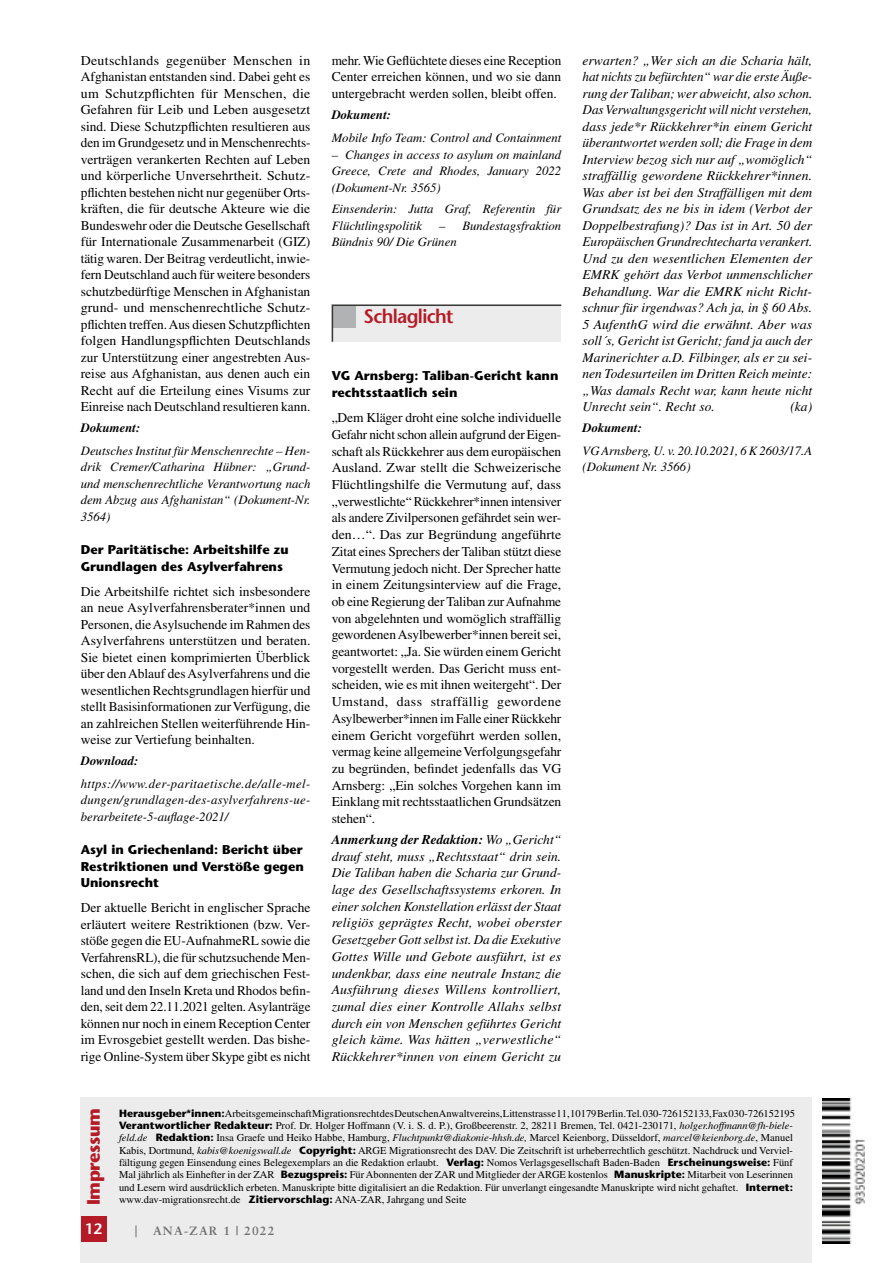
<style>
.page{position:relative;width:893px;height:1263px;background:#fff}
.page>*{position:absolute;margin:0;border:0;box-sizing:border-box;transform-origin:0 0}
.t1{font:600 19.5px "Stone Sans Std";letter-spacing:-.035em;color:#b51b26}
.t2{font:700 18px "Stone Sans Std";letter-spacing:-.02em;color:#b51b26}
.t3{font:600 15px "Stone Sans Std";color:#fff}
.t4{font:13.5px/16.5px "Times LT Std";letter-spacing:-.005em;color:#000;text-align:justify}
.t5{font:italic 13.5px/16.5px "Times LT Std";color:#000;text-align:justify}
.t6{font:italic 12.75px/16.5px "Times LT Std";color:#000}
.t7{font:700 12.75px/16.5px "Stone Sans Std";color:#000}
.t8{font:italic 700 12.75px "Times LT Std";color:#000}
.t9{font:700 12px "Sabon LT Std";letter-spacing:.1em;color:#6e6e6e}
.t10{font:10.5px/12.3px "Times LT Std";color:#000}
.s1{font-weight:700}
.s2{font-family:"Stone Sans Std";font-weight:700}
.s3{font-style:italic}
.s4{font-weight:400;font-size:15px}
</style>
<div class="page">
<div style="left:81px;top:1097px;width:731px;height:166px;background:#ececec"></div>
<div style="left:81px;top:1216px;width:25px;height:26px;background:#b51b26"></div>
<img style="left:822px;top:1098px;width:42px;height:145px">
<svg style="left:331px;top:304px;width:231px;height:38px"></svg>
<p class="t4" style="left:81px;top:52px;width:231px">Deutschlands gegenüber Menschen in Afghanistan entstanden sind. Dabei geht es um Schutzpflichten für Menschen, die Gefahren für Leib und Leben ausgesetzt sind. Diese Schutzpflichten resultieren aus den im Grundgesetz und in Menschenrechts&shy;verträgen verankerten Rechten auf Leben und körperliche Unversehrtheit. Schutz&shy;pflichten bestehen nicht nur gegenüber Orts&shy;kräften, die für deutsche Akteure wie die Bundeswehr oder die Deutsche Gesellschaft für Internationale Zusammenarbeit (GIZ) tätig waren. Der Beitrag verdeutlicht, inwie&shy;fern Deutschland auch für weitere besonders schutzbedürftige Menschen in Afghanistan grund- und menschenrechtliche Schutz&shy;pflichten treffen. Aus diesen Schutzpflichten folgen Handlungspflichten Deutschlands zur Unterstützung einer angestrebten Aus&shy;reise aus Afghanistan, aus denen auch ein Recht auf die Erteilung eines Visums zur Einreise nach Deutschland resultieren kann.</p>
<p class="t8" style="left:81px;top:420px;width:61px">Dokument:</p>
<p class="t6" style="left:81px;top:442px;width:231px;text-align:justify">Deutsches Institut für Menschenrechte – Hen&shy;drik Cremer/Catharina Hübner: „Grund&shy;und menschenrechtliche Verantwortung nach dem Abzug aus Afghanistan“ (Dokument-Nr.<br>3564)</p>
<p class="t7" style="left:81px;top:541px;width:209px">Der Paritätische: Arbeitshilfe zu<br>Grundlagen des Asylverfahrens</p>
<p class="t4" style="left:81px;top:583px;width:231px">Die Arbeitshilfe richtet sich insbesondere an neue Asylverfahrensberater*innen und Personen, die Asylsuchende im Rahmen des Asylverfahrens unterstützen und beraten.<br>Sie bietet einen komprimierten Überblick über den Ablauf des Asylverfahrens und die wesentlichen Rechtsgrundlagen hierfür und stellt Basisinformationen zur Verfügung, die an zahlreichen Stellen weiterführende Hin&shy;weise zur Vertiefung beinhalten.</p>
<p class="t8" style="left:81px;top:753px;width:59px">Download:</p>
<p class="t6" style="left:81px;top:775px;width:231px;text-align:justify">https://www.der-paritaetische.de/alle-mel&shy;dungen/grundlagen-des-asylverfahrens-ue&shy;berarbeitete-5-auflage-2021/</p>
<p class="t7" style="left:81px;top:842px;width:225px;text-align:justify">Asyl in Griechenland: Bericht über Restriktionen und Verstöße gegen Unionsrecht</p>
<p class="t4" style="left:81px;top:899px;width:231px">Der aktuelle Bericht in englischer Sprache erläutert weitere Restriktionen (bzw. Ver&shy;stöße gegen die EU-AufnahmeRL sowie die VerfahrensRL), die für schutzsuchende Men&shy;schen, die sich auf dem griechischen Fest&shy;land und den Inseln Kreta und Rhodos befin&shy;den, seit dem 22.11.2021 gelten. Asylanträge können nur noch in einem Reception Center im Evrosgebiet gestellt werden. Das bishe&shy;rige Online-System über Skype gibt es nicht</p>
<p class="t4" style="left:332px;top:52px;width:231px">mehr. Wie Geflüchtete dieses eine Reception Center erreichen können, und wo sie dann untergebracht werden sollen, bleibt offen.</p>
<p class="t8" style="left:332px;top:107px;width:61px">Dokument:</p>
<p class="t6" style="left:332px;top:129px;width:231px">Mobile Info Team: Control and Containment</p>
<p class="t6" style="left:332px;top:146px;width:231px;text-align:justify">– Changes in access to asylum on mainland Greece, Crete and Rhodes, January 2022 (Dokument-Nr. 3565)</p>
<p class="t6" style="left:332px;top:200px;width:231px">Einsenderin: Jutta Graf, Referentin für<br>Flüchtlingspolitik</p>
<p class="t6" style="left:332px;top:217px;width:231px;text-indent:107px">– Bundestagsfraktion<br>Bündnis 90/ Die Grünen</p>
<h1 class="t1" style="left:364px;top:305px;width:91px">Schlaglicht</h1>
<p class="t7" style="left:332px;top:368px;width:228px">VG Arnsberg: Taliban-Gericht kann rechtsstaatlich sein</p>
<p class="t4" style="left:332px;top:409px;width:231px">„Dem Kläger droht eine solche individuelle Gefahr nicht schon allein aufgrund der Eigen&shy;schaft als Rückkehrer aus dem europäischen Ausland. Zwar stellt die Schweizerische Flüchtlingshilfe die Vermutung auf, dass „verwestlichte“ Rückkehrer*innen intensiver als andere Zivilpersonen gefährdet sein wer&shy;den…“. Das zur Begründung angeführte Zitat eines Sprechers der Taliban stützt diese Vermutung jedoch nicht. Der Sprecher hatte in einem Zeitungsinterview auf die Frage, ob eine Regierung der Taliban zur Aufnahme von abgelehnten und womöglich straffällig gewordenen Asylbewerber*innen bereit sei, geantwortet: „Ja. Sie würden einem Gericht vorgestellt werden. Das Gericht muss ent&shy;scheiden, wie es mit ihnen weitergeht“. Der Umstand, dass straffällig gewordene Asylbewerber*innen im Falle einer Rückkehr einem Gericht vorgeführt werden sollen, vermag keine allgemeine Verfolgungsgefahr zu begründen, befindet jedenfalls das VG Arnsberg: „Ein solches Vorgehen kann im Einklang mit rechtsstaatlichen Grundsätzen stehen“.</p>
<p class="t5" style="left:332px;top:831px;width:231px"><span class="s1">Anmerkung der Redaktion:</span> Wo „Gericht“ drauf steht, muss „Rechtsstaat“ drin sein.<br>Die Taliban haben die Scharia zur Grund&shy;lage des Gesellschaftssystems erkoren. In einer solchen Konstellation erlässt der Staat religiös geprägtes Recht, wobei oberster Gesetzgeber Gott selbst ist. Da die Exekutive Gottes Wille und Gebote ausführt, ist es undenkbar, dass eine neutrale Instanz die Ausführung dieses Willens kontrolliert, zumal dies einer Kontrolle Allahs selbst durch ein von Menschen geführtes Gericht gleich käme. Was hätten „verwestliche“ Rückkehrer*innen von einem Gericht zu</p>
<p class="t5" style="left:583px;top:52px;width:231px">erwarten? „Wer sich an die Scharia hält, hat nichts zu befürchten“ war die erste Äuße&shy;rung der Taliban; wer abweicht, also schon.<br>Das Verwaltungsgericht will nicht verstehen, dass jede*r Rückkehrer*in einem Gericht überantwortet werden soll; die Frage in dem Interview bezog sich nur auf „womöglich“ straffällig gewordene Rückkehrer*innen.<br>Was aber ist bei den Straffälligen mit dem Grundsatz des ne bis in idem (Verbot der Doppelbestrafung)? Das ist in Art. 50 der Europäischen Grundrechtecharta verankert.<br>Und zu den wesentlichen Elementen der EMRK gehört das Verbot unmenschlicher Behandlung. War die EMRK nicht Richt&shy;schnur für irgendwas? Ach ja, in § 60 Abs.<br>5 AufenthG wird die erwähnt. Aber was soll´s, Gericht ist Gericht; fand ja auch der Marinerichter a.D. Filbinger, als er zu sei&shy;nen Todesurteilen im Dritten Reich meinte: „Was damals Recht war, kann heute nicht Unrecht sein“. Recht so.</p>
<p class="t5" style="left:790px;top:398px;width:23px">(ka)</p>
<p class="t8" style="left:583px;top:420px;width:61px">Dokument:</p>
<p class="t6" style="left:583px;top:442px;width:231px">VG Arnsberg, U. v. 20.10.2021, 6 K 2603/17.A (Dokument Nr. 3566)</p>
<h2 class="t2" style="left:83px;top:1205px;width:99px;rotate:-90deg">Impressum</h2>
<p class="t10" style="left:119px;top:1107px;width:677px"><span class="s2">Herausgeber*innen:</span> Arbeitsgemeinschaft Migrationsrecht des Deutschen Anwaltvereins, Littenstrasse 11, 10179 Berlin. Tel. 030-726152133, Fax 030-726152195<br><span class="s2">Verantwortlicher Redakteur:</span> Prof. Dr. Holger Hoffmann (V. i. S. d. P.), Großbeerenstr. 2, 28211 Bremen, Tel. 0421-230171, <span class="s3">holger.hoffmann@fh-biele&shy;feld.de</span> <span class="s2">Redaktion:</span> Insa Graefe und Heiko Habbe, Hamburg, <span class="s3">Fluchtpunkt@diakonie-hhsh.de,</span> Marcel Keienborg, Düsseldorf, <span class="s3">marcel@keienborg.de</span>, Manuel Kabis, Dortmund, <span class="s3">kabis@koenigswall.de</span> <span class="s2">Copyright:</span> ARGE Migrationsrecht des DAV. Die Zeitschrift ist urheberrechtlich geschützt. Nachdruck und Verviel&shy;fältigung gegen Einsendung eines Belegexemplars an die Redaktion erlaubt. <span class="s2">Verlag:</span> Nomos Verlagsgesellschaft Baden-Baden <span class="s2">Erscheinungsweise:</span> Fünf Mal jährlich als Einhefter in der ZAR <span class="s2">Bezugspreis:</span> Für Abonnenten der ZAR und Mitglieder der ARGE kostenlos <span class="s2">Manuskripte:</span> Mitarbeit von Leserinnen und Lesern wird ausdrücklich erbeten. Manuskripte bitte digitalisiert an die Redaktion. Für unverlangt eingesandte Manuskripte wird nicht gehaftet. <span class="s2">Internet:</span></p>
<p class="t10" style="left:119px;top:1193px;width:349px">www.dav-migrationsrecht.de <span class="s2">Zitiervorschlag:</span> ANA-ZAR, Jahrgang und Seite</p>
<p class="t3" style="left:85px;top:1219px;width:19px">12</p>
<p class="t9" style="left:134px;top:1223px;width:142px"><span class="s4">|</span> ANA-ZAR 1 | 2022</p>
</div>
